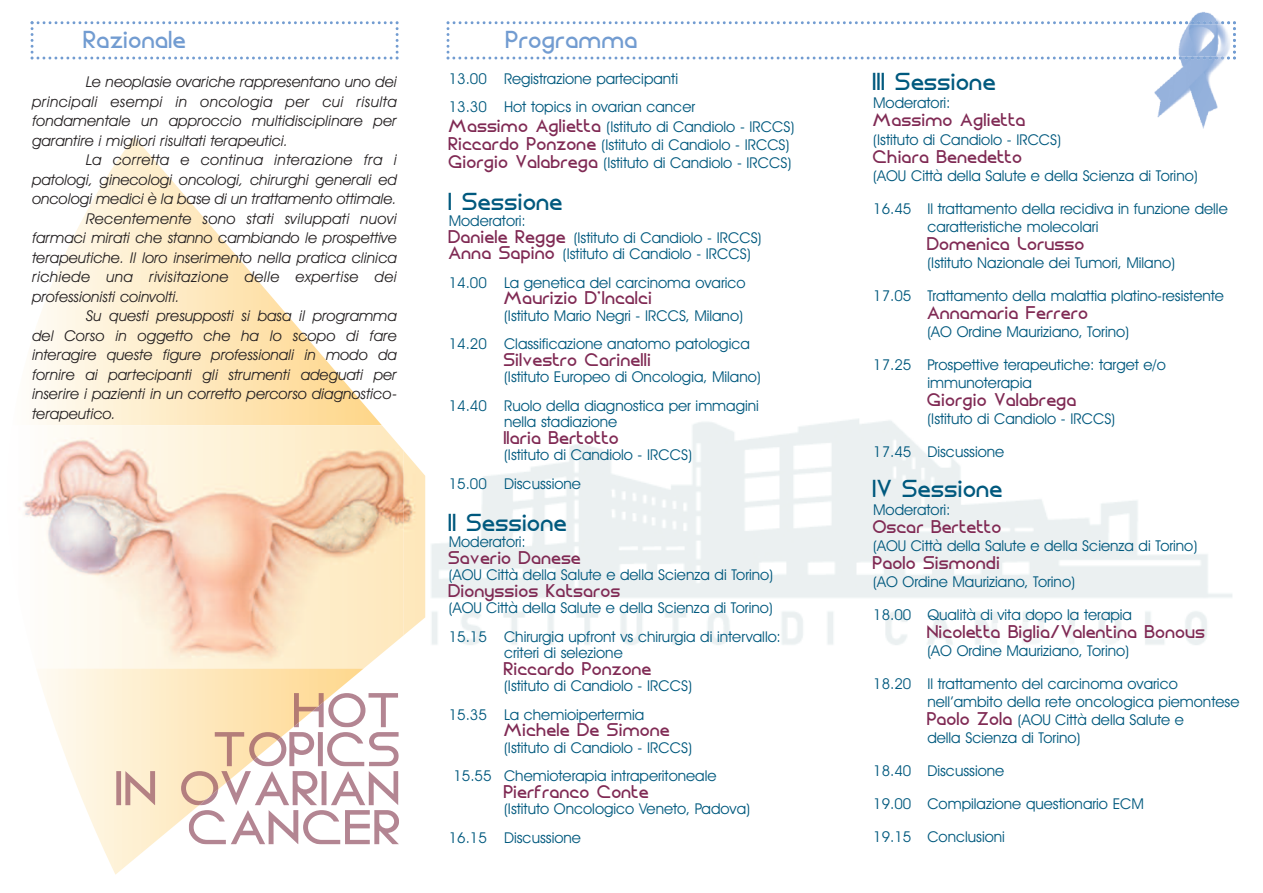
<style>
.page{position:relative;width:1263px;height:893px;background:#fff}
.page>*{position:absolute;margin:0;border:0;box-sizing:border-box;transform-origin:0 0}
.t1{font:18px "Circo";color:#00597e}
.t2{font:18px "Circo";color:#729cd1}
.t3{font:15px/28.5px "Avant Garde IT Cby BT";color:#00597e}
.t4{font:italic 15px/19.5px "Avant Garde IT Cby BT";color:#231f20;text-align:justify}
.t5{font:italic 15px "Avant Garde IT Cby BT";letter-spacing:.025em;color:#231f20}
.t6{font:italic 15px "Avant Garde IT Cby BT";letter-spacing:.02em;color:#231f20}
.t7{font:13.5px "Circo";color:#802a54}
.s1{font-family:"Circo";font-size:13.5px;color:#802a54}
</style>
<div class="page">
<svg style="left:31px;top:21px;width:368px;height:39px"></svg>
<svg style="left:446px;top:21px;width:676px;height:39px"></svg>
<img style="left:37px;top:668px;width:327px;height:207px">
<img style="left:34px;top:137px;width:348px;height:288px">
<img style="left:23px;top:425px;width:381px;height:243px">
<img style="left:404px;top:451px;width:21px;height:184px">
<img style="left:1125px;top:12px;width:111px;height:117px">
<img style="left:1139px;top:24px;width:10px;height:33px">
<img style="left:1149px;top:21px;width:87px;height:38px">
<img style="left:116px;top:771px;width:73px;height:34px">
<svg style="left:189px;top:693px;width:210px;height:151px"></svg>
<p class="t2" style="left:84px;top:31px;width:104px">Razionale</p>
<p class="t2" style="left:506px;top:31px;width:134px">Programma</p>
<p class="t4" style="left:32px;top:73px;width:366px;text-indent:54px">Le neoplasie ovariche rappresentano uno dei principali esempi in oncologia per cui risulta fondamentale un approccio multidisciplinare per garantire i migliori risultati terapeutici.</p>
<p class="t5" style="left:86px;top:151px;width:312px">La corretta e continua interazione fra i</p>
<p class="t4" style="left:32px;top:170px;width:366px">patologi, ginecologi oncologi, chirurghi generali ed</p>
<p class="t4" style="left:32px;top:190px;width:366px">oncologi medici è la base di un trattamento ottimale.</p>
<p class="t6" style="left:86px;top:210px;width:312px">Recentemente sono stati sviluppati nuovi</p>
<p class="t4" style="left:32px;top:229px;width:366px">farmaci mirati che stanno cambiando le prospettive</p>
<p class="t4" style="left:32px;top:248px;width:366px">terapeutiche. Il loro inserimento nella pratica clinica</p>
<p class="t5" style="left:32px;top:268px;width:366px">richiede una rivisitazione delle expertise dei</p>
<p class="t4" style="left:32px;top:287px;width:149px">professionisti coinvolti.</p>
<p class="t4" style="left:86px;top:307px;width:312px">Su questi presupposti si basa il programma</p>
<p class="t4" style="left:32px;top:326px;width:366px">del Corso in oggetto che ha lo scopo di fare</p>
<p class="t4" style="left:32px;top:346px;width:366px">interagire queste figure professionali in modo da</p>
<p class="t4" style="left:32px;top:365px;width:366px">fornire ai partecipanti gli strumenti adeguati per</p>
<p class="t4" style="left:32px;top:385px;width:366px">inserire i pazienti in un corretto percorso diagnostico-</p>
<p class="t4" style="left:32px;top:404px;width:85px">terapeutico.</p>
<p class="t3" style="left:449px;top:64px;width:248px">13.00 Registrazione partecipanti<br>13.30 Hot topics in ovarian cancer</p>
<p class="t3" style="left:449px;top:118px;width:347px;line-height:18px"><span class="s1">Massimo Aglietta</span> (Istituto di Candiolo - IRCCS)<br><span class="s1">Riccardo Ponzone</span> (Istituto di Candiolo - IRCCS)<br><span class="s1">Giorgio Valabrega</span> (Istituto di Candiolo - IRCCS)</p>
<p class="t1" style="left:449px;top:193px;width:116px">I Sessione</p>
<p class="t3" style="left:449px;top:213px;width:314px;line-height:16.5px">Moderatori:<br><span class="s1">Daniele Regge</span> (Istituto di Candiolo - IRCCS)<br><span class="s1">Anna Sapino</span> (Istituto di Candiolo - IRCCS)</p>
<p class="t3" style="left:449px;top:268px;width:298px">14.00 La genetica del carcinoma ovarico</p>
<p class="t7" style="left:504px;top:292px;width:150px">Maurizio D’Incalci</p>
<p class="t3" style="left:449px;top:301px;width:303px;text-indent:55px">(Istituto Mario Negri - IRCCS, Milano)<br>14.20 Classificazione anatomo patologica</p>
<p class="t7" style="left:504px;top:353px;width:149px">Silvestro Carinelli</p>
<p class="t3" style="left:449px;top:363px;width:314px;text-align:right">(Istituto Europeo di Oncologia, Milano)<br>14.40 Ruolo della diagnostica per immagini</p>
<p class="t3" style="left:504px;top:408px;width:115px">nella stadiazione</p>
<p class="t7" style="left:504px;top:431px;width:117px">Ilaria Bertotto</p>
<p class="t3" style="left:449px;top:441px;width:245px;text-indent:55px">(Istituto di Candiolo - IRCCS)<br>15.00 Discussione</p>
<p class="t1" style="left:449px;top:514px;width:121px">II Sessione</p>
<p class="t3" style="left:449px;top:528px;width:79px">Moderatori:</p>
<p class="t7" style="left:449px;top:551px;width:134px">Saverio Danese</p>
<p class="t3" style="left:449px;top:561px;width:326px">(AOU Città della Salute e della Scienza di Torino)</p>
<p class="t7" style="left:449px;top:584px;width:174px">Dionyssios Katsaros</p>
<p class="t3" style="left:449px;top:594px;width:334px">(AOU Città della Salute e della Scienza di Torino)<br>15.15 Chirurgia upfront vs chirurgia di intervallo:</p>
<p class="t3" style="left:504px;top:639px;width:120px">criteri di selezione</p>
<p class="t7" style="left:504px;top:662px;width:150px">Riccardo Ponzone</p>
<p class="t3" style="left:449px;top:672px;width:245px;text-indent:55px">(Istituto di Candiolo - IRCCS)<br>15.35 La chemioipertermia</p>
<p class="t7" style="left:504px;top:724px;width:168px">Michele De Simone</p>
<p class="t3" style="left:453px;top:733px;width:265px;text-indent:51px">(Istituto di Candiolo - IRCCS)<br>15.55 Chemioterapia intraperitoneale</p>
<p class="t7" style="left:504px;top:785px;width:147px">Pierfranco Conte</p>
<p class="t3" style="left:449px;top:795px;width:303px;text-indent:55px">(Istituto Oncologico Veneto, Padova)<br>16.15 Discussione</p>
<p class="t1" style="left:873px;top:74px;width:125px">III Sessione</p>
<p class="t3" style="left:873px;top:89px;width:79px">Moderatori:</p>
<p class="t7" style="left:873px;top:114px;width:155px">Massimo Aglietta</p>
<p class="t3" style="left:873px;top:125px;width:189px">(Istituto di Candiolo - IRCCS)</p>
<p class="t7" style="left:873px;top:150px;width:151px">Chiara Benedetto</p>
<p class="t3" style="left:873px;top:161px;width:326px">(AOU Città della Salute e della Scienza di Torino)</p>
<p class="t3" style="left:927px;top:199px;width:302px;line-height:18px;text-indent:-54px">16.45 Il trattamento della recidiva in funzione delle caratteristiche molecolari</p>
<p class="t7" style="left:927px;top:237px;width:159px">Domenica Lorusso</p>
<p class="t3" style="left:927px;top:248px;width:249px">(Istituto Nazionale dei Tumori, Milano)</p>
<p class="t3" style="left:873px;top:281px;width:352px">17.05 Trattamento della malattia platino-resistente</p>
<p class="t7" style="left:927px;top:306px;width:163px">Annamaria Ferrero</p>
<p class="t3" style="left:927px;top:317px;width:203px">(AO Ordine Mauriziano, Torino)</p>
<p class="t3" style="left:927px;top:355px;width:240px;line-height:18px;text-indent:-54px">17.25 Prospettive terapeutiche: target e/o immunoterapia</p>
<p class="t7" style="left:927px;top:393px;width:151px">Giorgio Valabrega</p>
<p class="t3" style="left:927px;top:404px;width:189px">(Istituto di Candiolo - IRCCS)</p>
<p class="t3" style="left:873px;top:437px;width:133px">17.45 Discussione</p>
<p class="t1" style="left:873px;top:480px;width:132px">IV Sessione</p>
<p class="t3" style="left:873px;top:496px;width:79px">Moderatori:</p>
<p class="t7" style="left:873px;top:520px;width:130px">Oscar Bertetto</p>
<p class="t3" style="left:873px;top:532px;width:326px">(AOU Città della Salute e della Scienza di Torino)</p>
<p class="t7" style="left:873px;top:556px;width:129px">Paolo Sismondi</p>
<p class="t3" style="left:873px;top:568px;width:203px">(AO Ordine Mauriziano, Torino)</p>
<p class="t3" style="left:873px;top:601px;width:260px">18.00 Qualità di vita dopo la terapia</p>
<p class="t7" style="left:927px;top:625px;width:280px">Nicoletta Biglia/Valentina Bonous</p>
<p class="t3" style="left:927px;top:637px;width:203px">(AO Ordine Mauriziano, Torino)</p>
<p class="t3" style="left:927px;top:675px;width:314px;line-height:18px;text-indent:-54px">18.20 Il trattamento del carcinoma ovarico nell’ambito della rete oncologica piemontese <span class="s1">Paolo Zola</span> (AOU Città della Salute e<br>della Scienza di Torino)</p>
<p class="t3" style="left:873px;top:757px;width:133px">18.40 Discussione</p>
<p class="t3" style="left:873px;top:787px;width:272px;line-height:33px">19.00 Compilazione questionario ECM<br>19.15 Conclusioni</p>
</div>
